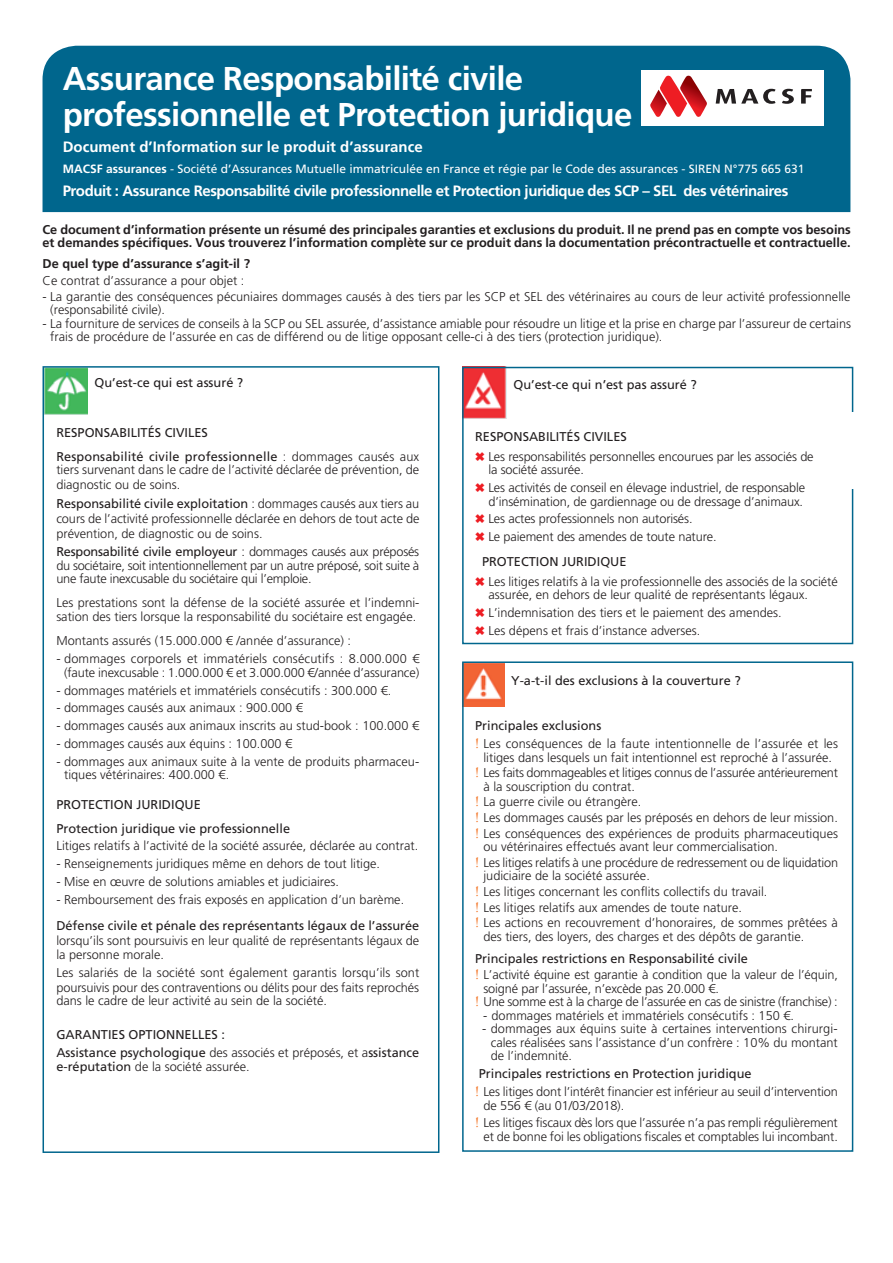
<style>
.page{position:relative;width:893px;height:1263px;background:#fff}
.page>*{position:absolute;margin:0;border:0;box-sizing:border-box;transform-origin:0 0}
.t1{font:700 33px/36px "Frutiger LT Std";letter-spacing:-.02em;color:#fff}
.t2{font:700 15px "Frutiger LT Std";letter-spacing:-.03em;color:#fff}
.t3{font:700 15px "Frutiger LT Std";color:#fff}
.t4{font:300 12.75px/13.5px "Frutiger LT Std";color:#231f20}
.t5{font:12.75px/23.7px "Frutiger LT Std";color:#231f20}
.t6{font:700 12.75px/13.5px "Frutiger LT Std";color:#231f20}
.t7{font:300 12.75px/13.5px "Frutiger LT Std";letter-spacing:-.02em;color:#231f20}
.t8{font:12px "Frutiger LT Std";color:#fff}
.s1{font-weight:700}
.s2{font-weight:300}
.s3{font-weight:400}
.s4{color:#ee1d23}
</style>
<div class="page">
<img style="left:46px;top:369px;width:41px;height:45px">
<img style="left:465px;top:370px;width:41px;height:49px">
<img style="left:465px;top:664px;width:39px;height:42px">
<div style="left:43px;top:46px;width:807px;height:166px;background:#00668d"></div>
<div style="left:641px;top:70px;width:182px;height:56px;background:#fff"></div>
<svg style="left:650px;top:76px;width:57px;height:41px"></svg>
<svg style="left:801px;top:89px;width:11px;height:15px"></svg>
<svg style="left:782px;top:89px;width:12px;height:15px"></svg>
<svg style="left:716px;top:89px;width:59px;height:15px"></svg>
<div style="left:43px;top:366px;width:396px;height:787px;border:2px solid #00668d"></div>
<div style="left:462px;top:661px;width:391px;height:491px;border:2px solid #00668d"></div>
<div style="left:462px;top:367px;width:391px;height:277px;border:2px solid #00668d"></div>
<div style="left:835px;top:412px;width:33px;height:77px;background:#fff"></div>
<h1 class="t1" style="left:63px;top:61px;width:571px">Assurance Responsabilité civile professionnelle et Protection juridique</h1>
<p class="t3" style="left:63px;top:138px;width:362px">Document d’Information sur le produit d’assurance</p>
<p class="t8" style="left:63px;top:162px;width:743px"><span class="s1">MACSF assurances</span> - Société d’Assurances Mutuelle immatriculée en France et régie par le Code des assurances - SIREN N°775 665 631</p>
<p class="t2" style="left:63px;top:181px;width:727px">Produit : Assurance Responsabilité civile professionnelle et Protection juridique des SCP – SEL des vétérinaires</p>
<p class="t6" style="left:43px;top:223px;width:810px">Ce document d’information présente un résumé des principales garanties et exclusions du produit. Il ne prend pas en compte vos besoins et demandes spécifiques. Vous trouverez l’information complète sur ce produit dans la documentation précontractuelle et contractuelle.</p>
<p class="t6" style="left:43px;top:257px;width:209px">De quel type d’assurance s’agit-il ?</p>
<p class="t4" style="left:43px;top:274px;width:203px">Ce contrat d’assurance a pour objet :</p>
<p class="t4" style="left:50px;top:290px;width:801px;text-indent:-8px">- La garantie des conséquences pécuniaires dommages causés à des tiers par les SCP et SEL des vétérinaires au cours de leur activité professionnelle (responsabilité civile).</p>
<p class="t4" style="left:50px;top:317px;width:802px;text-indent:-8px">- La fourniture de services de conseils à la SCP ou SEL assurée, d’assistance amiable pour résoudre un litige et la prise en charge par l’assureur de certains frais de procédure de l’assurée en cas de différend ou de litige opposant celle-ci à des tiers (protection juridique).</p>
<p class="t5" style="left:95px;top:371px;width:150px">Qu’est-ce qui est assuré ?</p>
<p class="t5" style="left:56px;top:421px;width:364px">RESPONSABILITÉS CIVILES<br>Responsabilité civile professionnelle <span class="s2">: dommages causés aux</span></p>
<p class="t4" style="left:56px;top:462px;width:364px;line-height:15px">tiers survenant dans le cadre de l’activité déclarée de prévention, de diagnostic ou de soins.</p>
<p class="t4" style="left:56px;top:497px;width:365px;line-height:15px;text-align:justify"><span class="s3">Responsabilité civile exploitation</span> : dommages causés aux tiers au cours de l’activité professionnelle déclarée en dehors de tout acte de prévention, de diagnostic ou de soins.</p>
<p class="t4" style="left:56px;top:545px;width:364px;text-align:justify"><span class="s3">Responsabilité civile employeur</span> : dommages causés aux préposés du sociétaire, soit intentionnellement par un autre préposé, soit suite à une faute inexcusable du sociétaire qui l’emploie.</p>
<p class="t4" style="left:56px;top:596px;width:364px;line-height:14.2px">Les prestations sont la défense de la société assurée et l’indemni&shy;sation des tiers lorsque la responsabilité du sociétaire est engagée.</p>
<p class="t4" style="left:56px;top:634px;width:296px">Montants assurés (15.000.000 € /année d’assurance) :</p>
<p class="t4" style="left:56px;top:651px;width:365px;line-height:14.2px;text-align:center">- dommages corporels et immatériels consécutifs : 8.000.000 € (faute inexcusable : 1.000.000 € et 3.000.000 €/année d’assurance)</p>
<p class="t4" style="left:56px;top:684px;width:337px">- dommages matériels et immatériels consécutifs : 300.000 €.</p>
<p class="t4" style="left:56px;top:701px;width:248px">- dommages causés aux animaux : 900.000 €</p>
<p class="t4" style="left:56px;top:719px;width:364px">- dommages causés aux animaux inscrits au stud-book : 100.000 €</p>
<p class="t4" style="left:56px;top:737px;width:237px">- dommages causés aux équins : 100.000 €</p>
<p class="t4" style="left:64px;top:755px;width:357px;text-indent:-8px">- dommages aux animaux suite à la vente de produits pharmaceu&shy;tiques vétérinaires: 400.000 €.</p>
<p class="t5" style="left:56px;top:793px;width:235px">PROTECTION JURIDIQUE<br>Protection juridique vie professionnelle</p>
<p class="t4" style="left:56px;top:839px;width:363px">Litiges relatifs à l’activité de la société assurée, déclarée au contrat.</p>
<p class="t4" style="left:56px;top:857px;width:325px">- Renseignements juridiques même en dehors de tout litige.</p>
<p class="t4" style="left:56px;top:875px;width:284px">- Mise en œuvre de solutions amiables et judiciaires.</p>
<p class="t4" style="left:56px;top:893px;width:349px">- Remboursement des frais exposés en application d’un barème.</p>
<p class="t5" style="left:56px;top:914px;width:364px">Défense civile et pénale des représentants légaux de l’assurée</p>
<p class="t4" style="left:56px;top:933px;width:364px;line-height:14.2px">lorsqu’ils sont poursuivis en leur qualité de représentants légaux de la personne morale.</p>
<p class="t4" style="left:56px;top:966px;width:365px;line-height:14px;text-align:justify">Les salariés de la société sont également garantis lorsqu’ils sont poursuivis pour des contraventions ou délits pour des faits reprochés dans le cadre de leur activité au sein de la société.</p>
<p class="t5" style="left:56px;top:1026px;width:364px;line-height:17.7px">GARANTIES OPTIONNELLES :<br>Assistance psychologique <span class="s2">des associés et préposés, et a</span>ssistance</p>
<p class="t4" style="left:56px;top:1059px;width:195px"><span class="s3">e-réputation</span> de la société assurée.</p>
<p class="t5" style="left:513px;top:372px;width:185px">Qu’est-ce qui n’est pas assuré ?</p>
<p class="t4" style="left:475px;top:427px;width:340px;line-height:19.5px"><span class="s3">RESPONSABILITÉS CIVILES<br></span><span class="s4">✖</span> Les responsabilités personnelles encourues par les associés de</p>
<p class="t4" style="left:475px;top:461px;width:331px;line-height:17.7px;text-indent:13px">la société assurée.<br><span class="s4">✖</span> Les activités de conseil en élevage industriel, de responsable</p>
<p class="t4" style="left:475px;top:492px;width:329px;line-height:17.7px;text-indent:13px">d’insémination, de gardiennage ou de dressage d’animaux. <span class="s4">✖</span> Les actes professionnels non autorisés.<br><span class="s4">✖</span> Le paiement des amendes de toute nature.</p>
<p class="t4" style="left:475px;top:552px;width:364px;line-height:19.5px;text-indent:7px"><span class="s3">PROTECTION JURIDIQUE<br></span><span class="s4">✖</span> Les litiges relatifs à la vie professionnelle des associés de la société</p>
<p class="t4" style="left:475px;top:586px;width:334px;line-height:17.7px;text-indent:13px">assurée, en dehors de leur qualité de représentants légaux. <span class="s4">✖</span> L’indemnisation des tiers et le paiement des amendes.<br><span class="s4">✖</span> Les dépens et frais d’instance adverses.</p>
<p class="t5" style="left:511px;top:669px;width:231px">Y-a-t-il des exclusions à la couverture ?</p>
<p class="t5" style="left:475px;top:714px;width:128px">Principales exclusions</p>
<p class="t4" style="left:483px;top:737px;width:356px">Les conséquences de la faute intentionnelle de l’assurée et les litiges dans lesquels un fait intentionnel est reproché à l’assurée.</p>
<p class="t7" style="left:483px;top:766px;width:356px">Les faits dommageables et litiges connus de l’assurée antérieurement à la souscription du contrat.</p>
<p class="t4" style="left:483px;top:794px;width:356px;line-height:15.6px">La guerre civile ou étrangère.<br>Les dommages causés par les préposés en dehors de leur mission.<br>Les conséquences des expériences de produits pharmaceutiques</p>
<p class="t4" style="left:483px;top:839px;width:356px;line-height:15.6px">ou vétérinaires effectués avant leur commercialisation.<br>Les litiges relatifs à une procédure de redressement ou de liquidation</p>
<p class="t4" style="left:483px;top:868px;width:356px;line-height:15.6px">judiciaire de la société assurée.<br>Les litiges concernant les conflits collectifs du travail.<br>Les litiges relatifs aux amendes de toute nature.<br>Les actions en recouvrement d’honoraires, de sommes prêtées à</p>
<p class="t4" style="left:483px;top:930px;width:322px">des tiers, des loyers, des charges et des dépôts de garantie.</p>
<p class="t5" style="left:475px;top:947px;width:274px">Principales restrictions en Responsabilité civile</p>
<p class="t4" style="left:483px;top:968px;width:356px">L’activité équine est garantie à condition que la valeur de l’équin, soigné par l’assurée, n’excède pas 20.000 €.<br>Une somme est à la charge de l’assurée en cas de sinistre (franchise) :</p>
<p class="t4" style="left:483px;top:1009px;width:312px">- dommages matériels et immatériels consécutifs : 150 €.</p>
<p class="t4" style="left:491px;top:1022px;width:349px;text-align:justify;text-indent:-8px">- dommages aux équins suite à certaines interventions chirurgi&shy;cales réalisées sans l’assistance d’un confrère : 10% du montant de l’indemnité.</p>
<p class="t5" style="left:479px;top:1062px;width:274px">Principales restrictions en Protection juridique</p>
<p class="t4" style="left:483px;top:1085px;width:356px">Les litiges dont l’intérêt financier est inférieur au seuil d’intervention de 556 € (au 01/03/2018).</p>
<p class="t4" style="left:483px;top:1116px;width:356px">Les litiges fiscaux dès lors que l’assurée n’a pas rempli régulièrement et de bonne foi les obligations fiscales et comptables lui incombant.</p>
</div>
